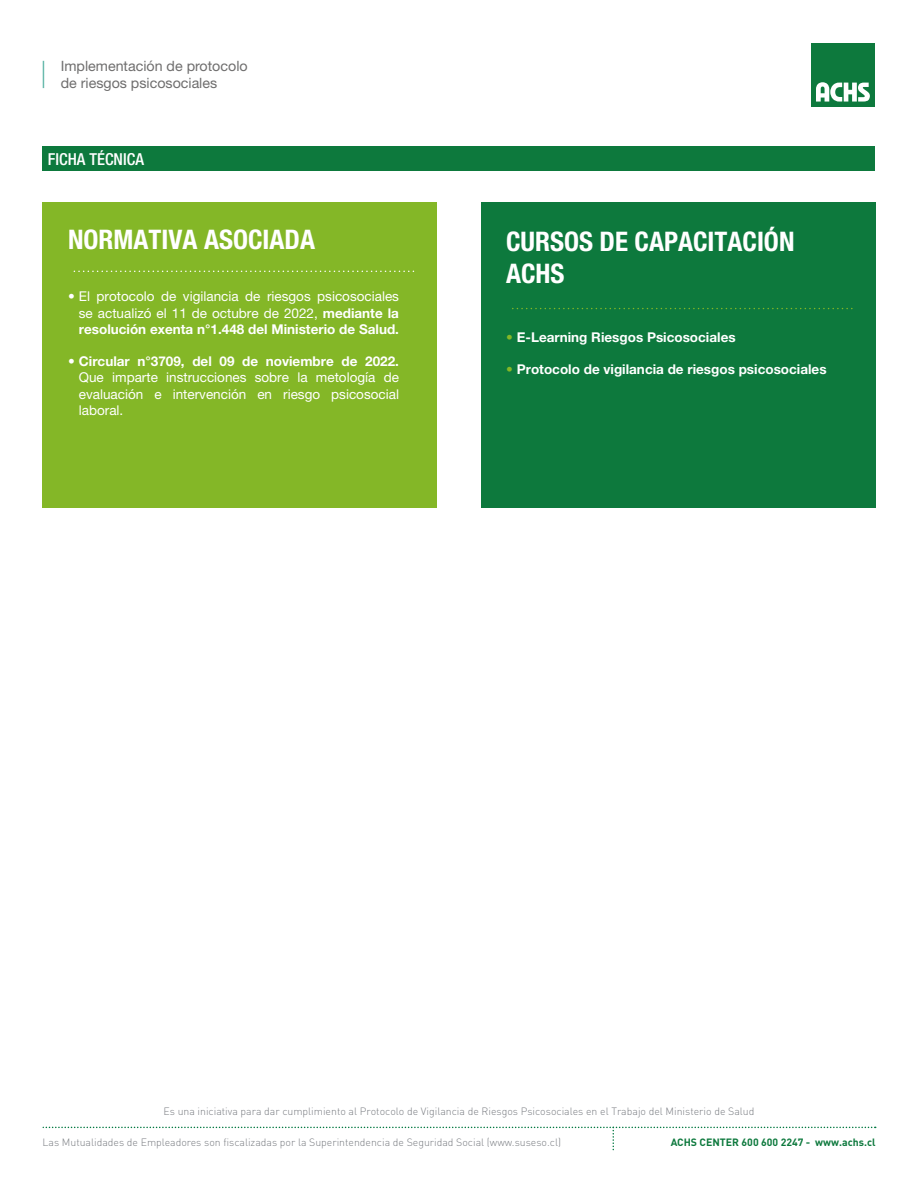
<style>
.page{position:relative;width:918px;height:1188px;background:#fff}
.page>*{position:absolute;margin:0;border:0;box-sizing:border-box;transform-origin:0 0}
.t1{font:700 condensed 27px/32.4px "Helvetica Neue LT Std";color:#fff}
.t2{font:500 condensed 16.5px "Helvetica Neue LT Std";color:#fff}
.t3{font:14.25px/17.1px "Helvetica Neue LT Std";color:#6f6e6e}
.t4{font:13.5px/16.2px "Helvetica Neue LT Std";color:#fff;text-align:justify}
.t5{font:700 13.5px "Helvetica Neue LT Std";color:#fff}
.t6{font:300 10.5px "DIN Pro";color:#797c81}
.t7{font:700 10.5px "DIN Pro";color:#0d793d}
.s1{font-weight:700}
.s2{color:#84b727}
</style>
<div class="page">
<div style="left:43px;top:147px;width:832px;height:24px;background:#0d793d"></div>
<div style="left:42px;top:202px;width:395px;height:306px;background:#84b727"></div>
<svg style="left:73px;top:271px;width:340px;height:1px"></svg>
<div style="left:481px;top:202px;width:395px;height:306px;background:#0d793d"></div>
<svg style="left:512px;top:308px;width:340px;height:1px"></svg>
<div style="left:811px;top:43px;width:64px;height:63px;background:#0d793d"></div>
<svg style="left:816px;top:82px;width:54px;height:20px"></svg>
<svg style="left:43px;top:61px;width:1px;height:27px"></svg>
<svg style="left:43px;top:1127px;width:833px;height:24px"></svg>
<p class="t3" style="left:61px;top:57px;width:188px">Implementación de protocolo de riesgos psicosociales</p>
<p class="t2" style="left:48px;top:149px;width:97px">FICHA TÉCNICA</p>
<h1 class="t1" style="left:68px;top:223px;width:248px">NORMATIVA ASOCIADA</h1>
<h1 class="t1" style="left:506px;top:224px;width:290px">CURSOS DE CAPACITACIÓN<br>ACHS</h1>
<p class="t4" style="left:79px;top:288px;width:322px;text-indent:-11px"><span class="s1">•</span> El protocolo de vigilancia de riesgos psicosociales se actualizó el 11 de octubre de 2022, <span class="s1">mediante la resolución exenta n°1.448 del Ministerio de Salud.</span></p>
<p class="t5" style="left:68px;top:353px;width:332px">• Circular n°3709, del 09 de noviembre de 2022.</p>
<p class="t4" style="left:79px;top:369px;width:322px">Que imparte instrucciones sobre la metología de evaluación e intervención en riesgo psicosocial laboral.</p>
<p class="t5" style="left:506px;top:328px;width:231px"><span class="s2">•</span> E-Learning Riesgos Psicosociales</p>
<p class="t5" style="left:506px;top:361px;width:322px"><span class="s2">•</span> Protocolo de vigilancia de riesgos psicosociales</p>
<p class="t6" style="left:164px;top:1105px;width:592px">Es una iniciativa para dar cumplimiento al Protocolo de Vigilancia de Riesgos Psicosociales en el Trabajo del Ministerio de Salud</p>
<p class="t6" style="left:43px;top:1135px;width:520px">Las Mutualidades de Empleadores son fiscalizadas por la Superintendencia de Seguridad Social (www.suseso.cl)</p>
<p class="t7" style="left:671px;top:1135px;width:206px">ACHS CENTER 600 600 2247 - www.achs.cl</p>
</div>
